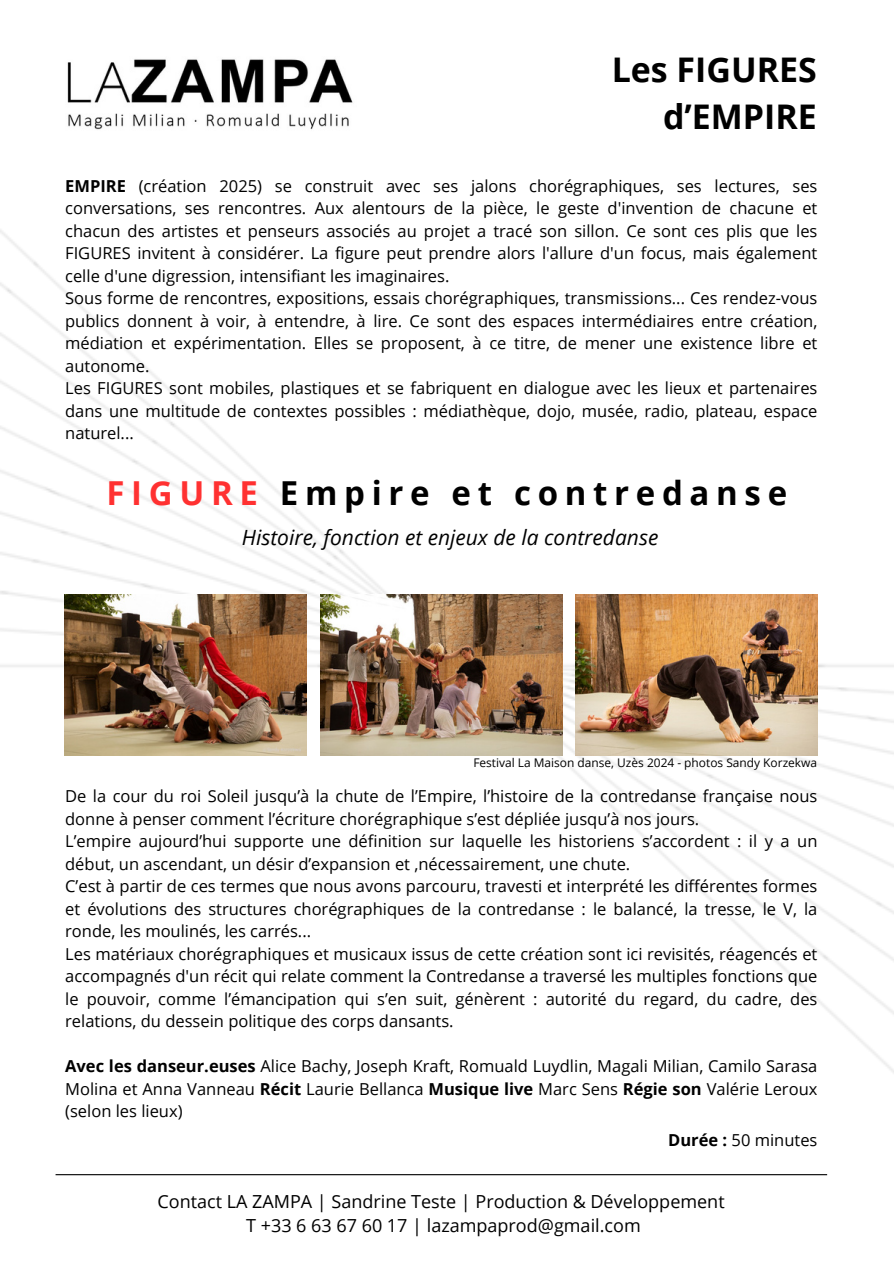
<style>
.page{position:relative;width:894px;height:1264px;background:#fff}
.page>*{position:absolute;margin:0;border:0;box-sizing:border-box;transform-origin:0 0}
.t1{font:700 33.9px/46.7px "Open Sans";color:#000;text-align:right}
.t2{font:700 33px "Open Sans";letter-spacing:.2em;color:#000}
.t3{font:italic 21px "Open Sans";color:#000}
.t4{font:18px/24.8px "Open Sans";color:#000;text-align:center}
.t5{font:16.5px/22.5px "Open Sans";color:#000}
.t6{font:12px "Open Sans";color:#000}
.s1{font-weight:700}
.s2{color:#ff3131}
</style>
<div class="page">
<img style="left:67px;top:59px;width:286px;height:71px">
<img style="left:0;top:230px;width:893px;height:946px">
<img style="left:65px;top:594px;width:242px;height:161px">
<img style="left:320px;top:594px;width:242px;height:161px">
<img style="left:575px;top:594px;width:241px;height:161px">
<hr style="left:56px;top:1174px;width:770px;height:1px;background:#000">
<h2 class="t1" style="left:611px;top:46px;width:206px">Les FIGURES d’EMPIRE</h2>
<p class="t5" style="left:65px;top:174px;width:753px"><span class="s1">EMPIRE</span> (création 2025) se construit avec ses jalons chorégraphiques, ses lectures, ses conversations, ses rencontres. Aux alentours de la pièce, le geste d'invention de chacune et chacun des artistes et penseurs associés au projet a tracé son sillon. Ce sont ces plis que les FIGURES invitent à considérer. La figure peut prendre alors l'allure d'un focus, mais également celle d'une digression, intensifiant les imaginaires.<br>Sous forme de rencontres, expositions, essais chorégraphiques, transmissions... Ces rendez-vous publics donnent à voir, à entendre, à lire. Ce sont des espaces intermédiaires entre création, médiation et expérimentation. Elles se proposent, à ce titre, de mener une existence libre et autonome.<br>Les FIGURES sont mobiles, plastiques et se fabriquent en dialogue avec les lieux et partenaires dans une multitude de contextes possibles : médiathèque, dojo, musée, radio, plateau, espace naturel...</p>
<p class="t2" style="left:106px;top:469px;width:682px"><span class="s2">FIGURE</span> Empire et contredanse</p>
<p class="t3" style="left:242px;top:523px;width:418px">Histoire, fonction et enjeux de la contredanse</p>
<h3 class="t6" style="left:473px;top:753px;width:345px">Festival La Maison danse, Uzès 2024 - photos Sandy Korzekwa</h3>
<p class="t5" style="left:65px;top:784px;width:753px">De la cour du roi Soleil jusqu’à la chute de l’Empire, l’histoire de la contredanse française nous donne à penser comment l’écriture chorégraphique s’est dépliée jusqu’à nos jours.<br>L’empire aujourd’hui supporte une définition sur laquelle les historiens s’accordent : il y a un début, un ascendant, un désir d’expansion et ,nécessairement, une chute.<br>C’est à partir de ces termes que nous avons parcouru, travesti et interprété les différentes formes et évolutions des structures chorégraphiques de la contredanse : le balancé, la tresse, le V, la ronde, les moulinés, les carrés...<br>Les matériaux chorégraphiques et musicaux issus de cette création sont ici revisités, réagencés et accompagnés d'un récit qui relate comment la Contredanse a traversé les multiples fonctions que le pouvoir, comme l’émancipation qui s’en suit, génèrent : autorité du regard, du cadre, des relations, du dessein politique des corps dansants.</p>
<h3 class="t5" style="left:65px;top:1054px;width:753px;text-align:justify"><span class="s1">Avec les danseur.euses</span> Alice Bachy, Joseph Kraft, Romuald Luydlin, Magali Milian, Camilo Sarasa Molina et Anna Vanneau <span class="s1">Récit</span> Laurie Bellanca <span class="s1">Musique live</span> Marc Sens <span class="s1">Régie son</span> Valérie Leroux (selon les lieux)</h3>
<h3 class="t5" style="left:668px;top:1127px;width:151px"><span class="s1">Durée :</span> 50 minutes</h3>
<h1 class="t4" style="left:157px;top:1188px;width:568px">Contact LA ZAMPA | Sandrine Teste | Production &amp; Développement<br>T +33 6 63 67 60 17 | lazampaprod@gmail.com</h1>
</div>
